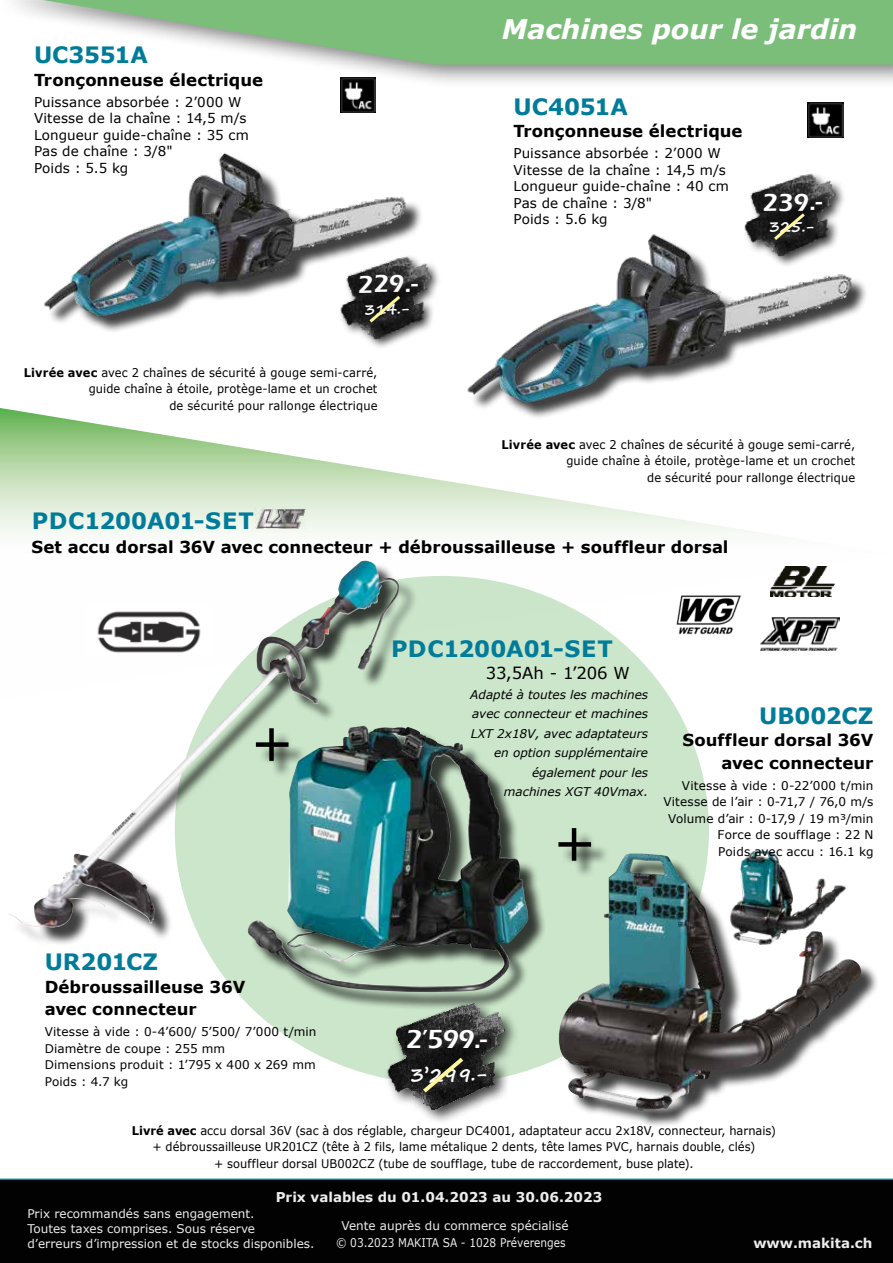
<style>
.page{position:relative;width:893px;height:1263px;background:#fff}
.page>*{position:absolute;margin:0;border:0;box-sizing:border-box;transform-origin:0 0}
.t1{font:italic 700 27px "Verdana";color:#fff}
.t2{font:600 27px "Eras ITC";color:#fff}
.t3{font:600 25.5px "Eras ITC";color:#fff}
.t4{font:700 22.5px "Verdana";letter-spacing:-.005em;color:#007b99}
.t5{font:700 19.65px "Segoe Print";color:#fff}
.t6{font:700 16.5px/22.5px "Verdana";color:#000;text-align:right}
.t7{font:16.5px "Verdana";letter-spacing:-.01em;color:#000}
.t8{font:700 15px "Segoe Print";color:#fff}
.t9{font:13.5px/16.5px "Verdana";letter-spacing:.005em;color:#000}
.t10{font:700 13.5px "Verdana";color:#ededed}
.t11{font:12px/16.5px "Verdana";letter-spacing:.01em;color:#000;text-align:right;scale:.95 1}
.t12{font:12px/16.5px "Verdana";letter-spacing:.01em;color:#000;text-align:right}
.t13{font:12px/15px "Verdana";color:#ededed}
.t14{font:italic 12px/19.5px "Verdana";color:#000;text-align:right}
.s1{font-weight:700}
</style>
<div class="page">
<div style="left:0;top:1178px;width:893px;height:85px;background:#020203"></div>
<svg style="left:0;top:408px;width:836px;height:291px"></svg>
<div style="left:0;top:0;width:893px;height:89px;background:#000;opacity:.5"></div>
<svg style="left:43px;top:0;width:850px;height:65px;background:#8bc38a"></svg>
<div style="left:175px;top:576px;width:534px;height:508px;background:#cbe6ca;border-radius:50%"></div>
<img style="left:759px;top:617px;width:81px;height:33px">
<img style="left:256px;top:508px;width:50px;height:21px">
<img style="left:808px;top:102px;width:36px;height:35px">
<img style="left:36px;top:51px;width:376px;height:376px">
<div style="left:471px;top:237px;width:398px;height:184px;background:#000;opacity:.75"></div>
<img style="left:462px;top:234px;width:394px;height:177px">
<div style="left:250px;top:728px;width:296px;height:283px;background:#000;opacity:.75"></div>
<img style="left:250px;top:728px;width:278px;height:264px">
<div style="left:574px;top:831px;width:21px;height:48px;background:#000;opacity:.75"></div>
<hr style="left:572px;top:828px;width:4px;height:33px;background:#000">
<div style="left:561px;top:844px;width:48px;height:21px;background:#000;opacity:.75"></div>
<div style="left:558px;top:842px;width:33px;height:5px;background:#000"></div>
<div style="left:11px;top:563px;width:407px;height:383px;background:#000;opacity:.75"></div>
<img style="left:8px;top:561px;width:354px;height:366px">
<div style="left:562px;top:856px;width:317px;height:272px;background:#000;opacity:.75"></div>
<img style="left:559px;top:853px;width:252px;height:257px">
<img style="left:770px;top:567px;width:64px;height:29px">
<img style="left:676px;top:594px;width:66px;height:40px">
<img style="left:86px;top:607px;width:125px;height:49px">
<img style="left:728px;top:850px;width:119px;height:96px">
<img style="left:340px;top:252px;width:99px;height:99px">
<svg style="left:366px;top:293px;width:37px;height:33px"></svg>
<img style="left:745px;top:173px;width:109px;height:96px">
<svg style="left:771px;top:210px;width:37px;height:33px"></svg>
<div style="left:384px;top:999px;width:136px;height:127px;background:#000;opacity:.75"></div>
<img style="left:387px;top:997px;width:142px;height:129px">
<svg style="left:419px;top:1054px;width:48px;height:42px;background:#2d2d24"></svg>
<h3 class="t4" style="left:34px;top:39px;width:115px">UC3551A</h3>
<h3 class="t6" style="left:34px;top:68px;width:231px">Tronçonneuse électrique</h3>
<p class="t9" style="left:34px;top:93px;width:217px">Puissance absorbée : 2’000 W<br>Vitesse de la chaîne : 14,5 m/s<br>Longueur guide-chaîne : 35 cm<br>Pas de chaîne : 3/8"<br>Poids : 5.5 kg</p>
<h2 class="t3" style="left:358px;top:270px;width:61px;rotate:-1deg">229.-</h2>
<p class="t8" style="left:364px;top:296px;width:48px;rotate:-1deg">314.-</p>
<p class="t11" style="left:24px;top:364px;width:374px"><span class="s1">Livrée avec</span> avec 2 chaînes de sécurité à gouge semi-carré, guide chaîne à étoile, protège-lame et un crochet<br>de sécurité pour rallonge électrique</p>
<h1 class="t1" style="left:502px;top:10px;width:357px">Machines pour le jardin</h1>
<h3 class="t4" style="left:513px;top:91px;width:116px">UC4051A</h3>
<h3 class="t6" style="left:513px;top:120px;width:231px">Tronçonneuse électrique</h3>
<p class="t9" style="left:513px;top:145px;width:217px">Puissance absorbée : 2’000 W<br>Vitesse de la chaîne : 14,5 m/s<br>Longueur guide-chaîne : 40 cm<br>Pas de chaîne : 3/8"<br>Poids : 5.6 kg</p>
<h2 class="t3" style="left:762px;top:188px;width:61px;rotate:-1deg">239.-</h2>
<p class="t8" style="left:769px;top:213px;width:48px;rotate:-1deg">325.-</p>
<p class="t11" style="left:501px;top:436px;width:374px"><span class="s1">Livrée avec</span> avec 2 chaînes de sécurité à gouge semi-carré, guide chaîne à étoile, protège-lame et un crochet<br>de sécurité pour rallonge électrique</p>
<h3 class="t4" style="left:32px;top:505px;width:223px">PDC1200A01-SET</h3>
<h3 class="t6" style="left:32px;top:535px;width:699px">Set accu dorsal 36V avec connecteur + débroussailleuse + souffleur dorsal</h3>
<h3 class="t4" style="left:45px;top:946px;width:115px">UR201CZ</h3>
<h3 class="t6" style="left:45px;top:975px;width:202px;text-align:left">Débroussailleuse 36V avec connecteur</h3>
<p class="t12" style="left:45px;top:1023px;width:273px;text-align:left">Vitesse à vide : 0-4’600/ 5’500/ 7’000 t/min<br>Diamètre de coupe : 255 mm<br>Dimensions produit : 1’795 x 400 x 269 mm<br>Poids : 4.7 kg</p>
<h3 class="t4" style="left:391px;top:632px;width:223px">PDC1200A01-SET</h3>
<h3 class="t7" style="left:486px;top:662px;width:145px">33,5Ah - 1’206 W</h3>
<p class="t14" style="left:470px;top:685px;width:179px">Adapté à toutes les machines avec connecteur et machines<br>LXT 2x18V, avec adaptateurs en option supplémentaire également pour les<br>machines XGT 40Vmax.</p>
<h3 class="t4" style="left:759px;top:700px;width:116px">UB002CZ</h3>
<h3 class="t6" style="left:682px;top:729px;width:193px">Souffleur dorsal 36V avec connecteur</h3>
<p class="t12" style="left:663px;top:777px;width:212px">Vitesse à vide : 0-22’000 t/min<br>Vitesse de l’air : 0-71,7 / 76,0 m/s<br>Volume d’air : 0-17,9 / 19 m³/min<br>Force de soufflage : 22 N<br>Poids avec accu : 16.1 kg</p>
<h1 class="t2" style="left:406px;top:1023px;width:83px">2’599.-</h1>
<h3 class="t5" style="left:410px;top:1057px;width:80px;rotate:-1deg">3’299.-</h3>
<p class="t11" style="left:132px;top:1122px;width:679px;text-align:center"><span class="s1">Livré avec</span> accu dorsal 36V (sac à dos réglable, chargeur DC4001, adaptateur accu 2x18V, connecteur, harnais) + débroussailleuse UR201CZ (tête à 2 fils, lame métalique 2 dents, tête lames PVC, harnais double, clés)<br>+ souffleur dorsal UB002CZ (tube de soufflage, tube de raccordement, buse plate).</p>
<p class="t10" style="left:276px;top:1187px;width:328px">Prix valables du 01.04.2023 au 30.06.2023</p>
<p class="t13" style="left:27px;top:1205px;width:289px">Prix recommandés sans engagement.<br>Toutes taxes comprises. Sous réserve<br>d’erreurs d’impression et de stocks disponibles.</p>
<p class="t13" style="left:336px;top:1217px;width:234px;line-height:16.5px;text-align:center">Vente auprès du commerce spécialisé © 03.2023 MAKITA SA - 1028 Préverenges</p>
<p class="t10" style="left:753px;top:1234px;width:121px">www.makita.ch</p>
</div>
